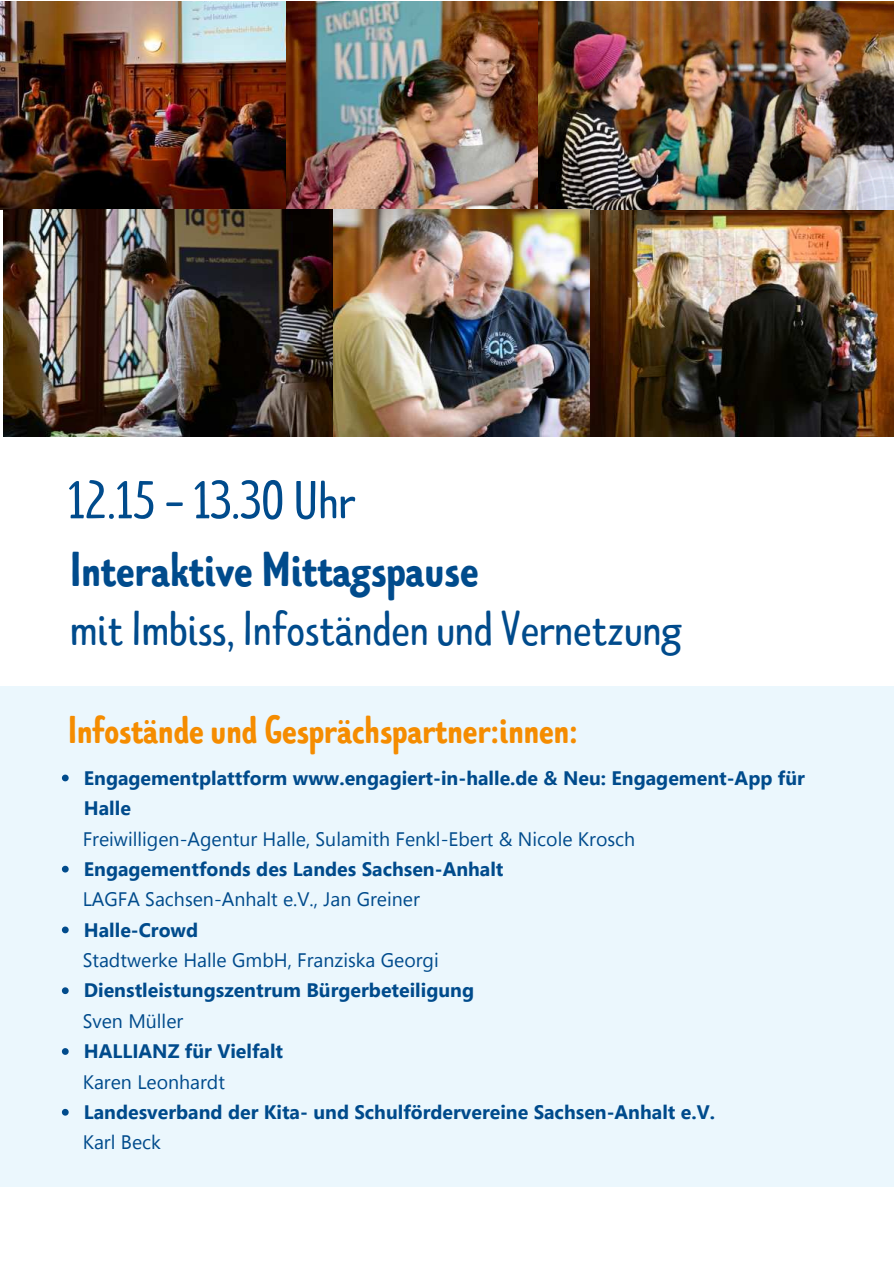
<style>
.page{position:relative;width:894px;height:1264px;background:#fff}
.page>*{position:absolute;margin:0;border:0;box-sizing:border-box;transform-origin:0 0}
.t1{font:54px "Limes Sans";color:#004b8c}
.t2{font:49.65px "Limes Sans";color:#004b8c}
.t3{font:700 49.65px "Limes Sans";color:#004b8c}
.t4{font:700 39.3px "Limes Sans";color:#f58c00}
.t5{font:700 19.5px/30.3px "Segoe UI";color:#004b8c}
.t6{font:19.5px "Segoe UI";color:#004b8c}
</style>
<div class="page">
<div style="left:0;top:687px;width:893px;height:499px;background:#ebf7fd"></div>
<img style="left:0;top:1px;width:286px;height:208px">
<img style="left:286px;top:1px;width:252px;height:208px">
<img style="left:346px;top:209px;width:547px;height:227px">
<img style="left:538px;top:1px;width:355px;height:208px">
<img style="left:4px;top:209px;width:342px;height:227px">
<svg style="left:62px;top:774px;width:7px;height:7px"></svg>
<svg style="left:62px;top:865px;width:7px;height:7px"></svg>
<svg style="left:62px;top:926px;width:7px;height:7px"></svg>
<svg style="left:62px;top:987px;width:7px;height:7px"></svg>
<svg style="left:62px;top:1048px;width:7px;height:6px"></svg>
<svg style="left:62px;top:1108px;width:7px;height:7px"></svg>
<h1 class="t1" style="left:68px;top:465px;width:289px">12.15 - 13.30 Uhr</h1>
<h2 class="t3" style="left:70px;top:536px;width:410px">Interaktive Mittagspause</h2>
<h2 class="t2" style="left:70px;top:595px;width:612px">mit Imbiss, Infoständen und Vernetzung</h2>
<h3 class="t4" style="left:68px;top:703px;width:510px">Infostände und Gesprächspartner:innen:</h3>
<p class="t5" style="left:84px;top:762px;width:722px">Engagementplattform www.engagiert-in-halle.de &amp; Neu: Engagement-App für<br>Halle</p>
<p class="t6" style="left:83px;top:825px;width:554px">Freiwilligen-Agentur Halle, Sulamith Fenkl-Ebert &amp; Nicole Krosch</p>
<p class="t5" style="left:84px;top:853px;width:421px">Engagementfonds des Landes Sachsen-Anhalt</p>
<p class="t6" style="left:83px;top:885px;width:338px">LAGFA Sachsen-Anhalt e.V., Jan Greiner</p>
<p class="t5" style="left:84px;top:913px;width:116px">Halle-Crowd</p>
<p class="t6" style="left:83px;top:946px;width:357px">Stadtwerke Halle GmbH, Franziska Georgi</p>
<p class="t5" style="left:84px;top:974px;width:392px">Dienstleistungszentrum Bürgerbeteiligung</p>
<p class="t6" style="left:83px;top:1007px;width:102px">Sven Müller</p>
<p class="t5" style="left:84px;top:1035px;width:201px">HALLIANZ für Vielfalt</p>
<p class="t6" style="left:83px;top:1068px;width:144px">Karen Leonhardt</p>
<p class="t5" style="left:84px;top:1096px;width:632px">Landesverband der Kita- und Schulfördervereine Sachsen-Anhalt e.V.</p>
<p class="t6" style="left:83px;top:1128px;width:80px">Karl Beck</p>
</div>
